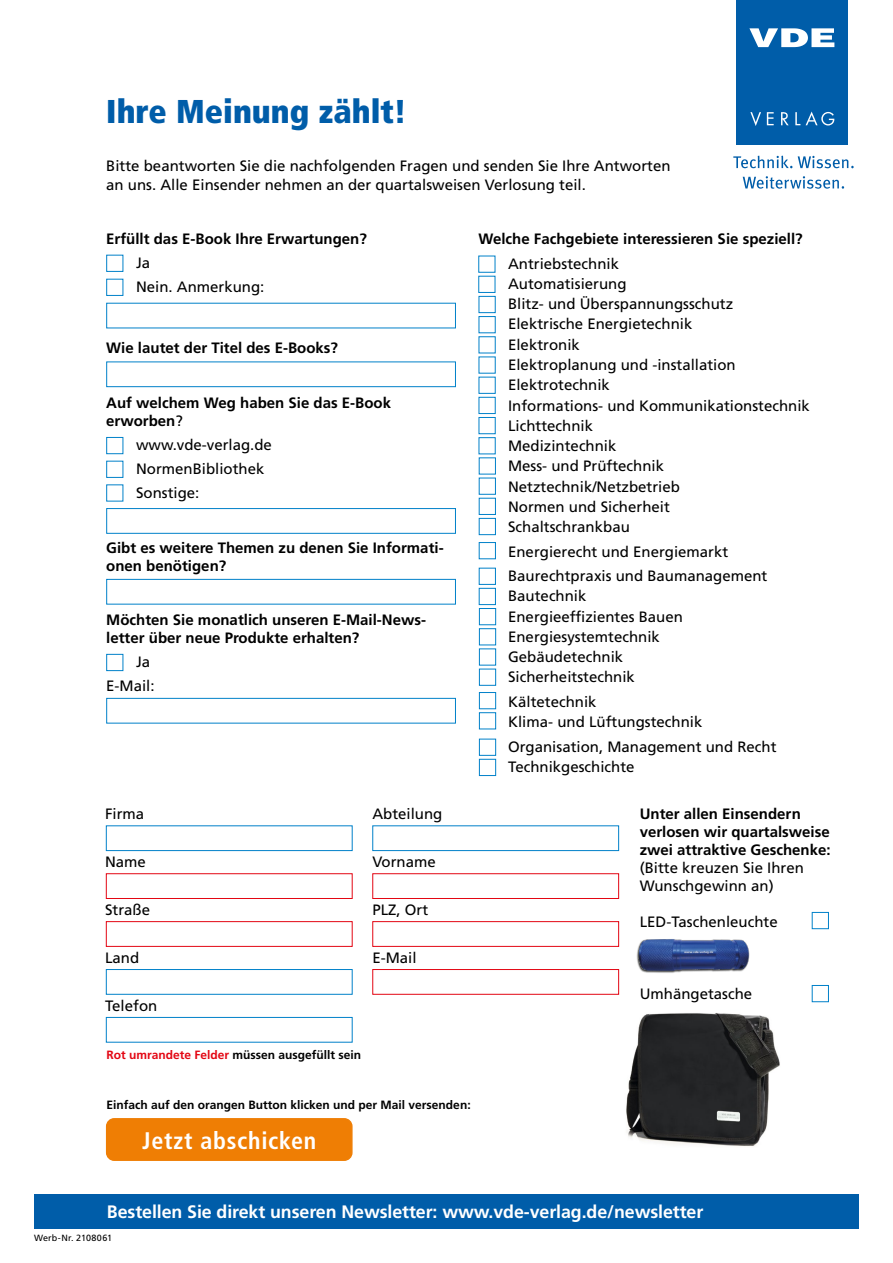
<style>
.page{position:relative;width:893px;height:1263px;background:#fff}
.page>*{position:absolute;margin:0;border:0;box-sizing:border-box;transform-origin:0 0}
.t1{font:900 condensed 33px "Frutiger LT Std";color:#005da9}
.t2{font:700 condensed 24px "Frutiger LT Std";letter-spacing:.03em;color:#fff}
.t3{font:700 18px "Frutiger LT Std";letter-spacing:-.005em;color:#fff}
.t4{font:15px/20.2px "Frutiger LT Std";color:#000}
.t5{font:700 15px/18px "Frutiger LT Std";color:#000}
.t6{font:700 12px "Frutiger LT Std";color:#000}
.t7{font:9px "Frutiger LT Std";letter-spacing:.025em;color:#000}
.s1{font-weight:400}
.s2{color:#e30613}
</style>
<div class="page">
<div style="left:34px;top:1195px;width:825px;height:34px;background:#005da9"></div>
<div style="left:737px;top:0;width:111px;height:145px;background:#005da9"></div>
<svg style="left:749px;top:28px;width:85px;height:19px"></svg>
<svg style="left:795px;top:112px;width:5px;height:13px"></svg>
<svg style="left:781px;top:112px;width:8px;height:13px"></svg>
<svg style="left:767px;top:112px;width:7px;height:13px"></svg>
<svg style="left:750px;top:112px;width:11px;height:14px"></svg>
<svg style="left:806px;top:112px;width:28px;height:14px"></svg>
<svg style="left:733px;top:156px;width:59px;height:12px"></svg>
<svg style="left:798px;top:156px;width:56px;height:12px"></svg>
<svg style="left:743px;top:176px;width:101px;height:13px"></svg>
<div style="left:106px;top:361px;width:350px;height:26px;border:1px solid #0081c9"></div>
<div style="left:106px;top:255px;width:17px;height:17px;border:1px solid #0081c9"></div>
<div style="left:106px;top:279px;width:17px;height:17px;border:1px solid #0081c9"></div>
<div style="left:106px;top:437px;width:17px;height:17px;border:1px solid #0081c9"></div>
<div style="left:106px;top:461px;width:17px;height:17px;border:1px solid #0081c9"></div>
<div style="left:106px;top:654px;width:17px;height:17px;border:1px solid #0081c9"></div>
<div style="left:479px;top:296px;width:17px;height:17px;border:1px solid #0081c9"></div>
<div style="left:479px;top:316px;width:17px;height:17px;border:1px solid #0081c9"></div>
<div style="left:479px;top:377px;width:17px;height:17px;border:1px solid #0081c9"></div>
<div style="left:479px;top:397px;width:17px;height:17px;border:1px solid #0081c9"></div>
<div style="left:479px;top:542px;width:17px;height:17px;border:1px solid #0081c9"></div>
<div style="left:106px;top:508px;width:350px;height:26px;border:1px solid #0081c9"></div>
<div style="left:106px;top:698px;width:350px;height:25px;border:1px solid #0081c9"></div>
<div style="left:106px;top:579px;width:350px;height:25px;border:1px solid #0081c9"></div>
<img style="left:619px;top:992px;width:161px;height:154px">
<div style="left:106px;top:825px;width:247px;height:26px;border:1px solid #0081c9"></div>
<div style="left:106px;top:921px;width:247px;height:26px;border:1px solid #e30613"></div>
<div style="left:106px;top:873px;width:247px;height:26px;border:1px solid #e30613"></div>
<div style="left:106px;top:969px;width:247px;height:26px;border:1px solid #0081c9"></div>
<div style="left:372px;top:825px;width:247px;height:26px;border:1px solid #0081c9"></div>
<div style="left:372px;top:921px;width:247px;height:26px;border:1px solid #e30613"></div>
<div style="left:372px;top:873px;width:247px;height:26px;border:1px solid #e30613"></div>
<div style="left:372px;top:969px;width:247px;height:26px;border:1px solid #e30613"></div>
<div style="left:106px;top:1017px;width:247px;height:25px;border:1px solid #0081c9"></div>
<img style="left:636px;top:939px;width:114px;height:34px">
<div style="left:812px;top:912px;width:17px;height:17px;border:1px solid #0081c9"></div>
<div style="left:812px;top:985px;width:17px;height:17px;border:1px solid #0081c9"></div>
<div style="left:107px;top:1119px;width:245px;height:41px;background:#ef7e04;border-radius:8px"></div>
<div style="left:106px;top:1118px;width:247px;height:43px;border:1px solid #ef7e04;border-radius:8px"></div>
<div style="left:479px;top:417px;width:17px;height:17px;border:1px solid #0081c9"></div>
<div style="left:479px;top:437px;width:17px;height:17px;border:1px solid #0081c9"></div>
<div style="left:479px;top:478px;width:17px;height:17px;border:1px solid #0081c9"></div>
<div style="left:479px;top:498px;width:17px;height:17px;border:1px solid #0081c9"></div>
<div style="left:479px;top:518px;width:17px;height:17px;border:1px solid #0081c9"></div>
<div style="left:479px;top:568px;width:17px;height:17px;border:1px solid #0081c9"></div>
<div style="left:479px;top:588px;width:17px;height:17px;border:1px solid #0081c9"></div>
<div style="left:479px;top:608px;width:17px;height:17px;border:1px solid #0081c9"></div>
<div style="left:479px;top:628px;width:17px;height:17px;border:1px solid #0081c9"></div>
<div style="left:479px;top:648px;width:17px;height:17px;border:1px solid #0081c9"></div>
<div style="left:479px;top:669px;width:17px;height:17px;border:1px solid #0081c9"></div>
<div style="left:479px;top:692px;width:17px;height:17px;border:1px solid #0081c9"></div>
<div style="left:479px;top:712px;width:17px;height:17px;border:1px solid #0081c9"></div>
<div style="left:479px;top:739px;width:17px;height:17px;border:1px solid #0081c9"></div>
<div style="left:479px;top:759px;width:17px;height:17px;border:1px solid #0081c9"></div>
<h1 class="t1" style="left:106px;top:92px;width:302px">Ihre Meinung zählt!</h1>
<p class="t4" style="left:106px;top:156px;width:566px;line-height:18.8px">Bitte beantworten Sie die nachfolgenden Fragen und senden Sie Ihre Antworten an uns. Alle Einsender nehmen an der quartalsweisen Verlosung teil.</p>
<p class="t5" style="left:106px;top:230px;width:262px">Erfüllt das E-Book Ihre Erwartungen?</p>
<p class="t4" style="left:136px;top:251px;width:130px;line-height:24px">Ja<br>Nein. Anmerkung:</p>
<p class="t5" style="left:106px;top:339px;width:233px">Wie lautet der Titel des E-Books?</p>
<p class="t5" style="left:106px;top:394px;width:286px">Auf welchem Weg haben Sie das E-Book erworben<span class="s1">?</span></p>
<p class="t4" style="left:136px;top:433px;width:137px;line-height:24px">www.vde-verlag.de<br>NormenBibliothek<br>Sonstige:</p>
<p class="t5" style="left:106px;top:538px;width:339px">Gibt es weitere Themen zu denen Sie Informati&shy;onen benötigen?</p>
<p class="t5" style="left:106px;top:611px;width:320px">Möchten Sie monatlich unseren E-Mail-News&shy;letter über neue Produkte erhalten?</p>
<p class="t4" style="left:106px;top:650px;width:50px;line-height:24px;text-align:right">Ja<br>E-Mail:</p>
<p class="t4" style="left:105px;top:804px;width:41px">Firma</p>
<p class="t4" style="left:105px;top:852px;width:42px">Name</p>
<p class="t4" style="left:105px;top:900px;width:47px">Straße</p>
<p class="t4" style="left:105px;top:948px;width:36px">Land</p>
<p class="t4" style="left:105px;top:996px;width:54px">Telefon</p>
<p class="t4" style="left:372px;top:804px;width:72px">Abteilung</p>
<p class="t4" style="left:372px;top:852px;width:65px">Vorname</p>
<p class="t4" style="left:372px;top:900px;width:57px">PLZ, Ort</p>
<p class="t4" style="left:372px;top:948px;width:46px">E-Mail</p>
<p class="t5" style="left:478px;top:230px;width:326px">Welche Fachgebiete interessieren Sie speziell?</p>
<p class="t4" style="left:508px;top:253px;width:303px">Antriebstechnik<br>Automatisierung<br>Blitz- und Überspannungsschutz<br>Elektrische Energietechnik<br>Elektronik<br>Elektroplanung und -installation<br>Elektrotechnik<br>Informations- und Kommunikationstechnik<br>Lichttechnik<br>Medizintechnik<br>Mess- und Prüftechnik<br>Netztechnik/Netzbetrieb<br>Normen und Sicherheit<br>Schaltschrankbau</p>
<p class="t4" style="left:508px;top:539px;width:261px;line-height:24.5px">Energierecht und Energiemarkt<br>Baurechtpraxis und Baumanagement</p>
<p class="t4" style="left:508px;top:586px;width:176px">Bautechnik<br>Energieeffizientes Bauen<br>Energiesystemtechnik<br>Gebäudetechnik<br>Sicherheitstechnik</p>
<p class="t4" style="left:508px;top:691px;width:196px">Kältetechnik<br>Klima- und Lüftungstechnik</p>
<p class="t4" style="left:508px;top:736px;width:270px">Organisation, Management und Recht<br>Technikgeschichte</p>
<p class="t5" style="left:640px;top:805px;width:192px">Unter allen Einsendern verlosen wir quartalsweise zwei attraktive Geschenke:</p>
<p class="t4" style="left:640px;top:859px;width:166px;line-height:18px">(Bitte kreuzen Sie Ihren<br>Wunschgewinn an)</p>
<p class="t4" style="left:640px;top:912px;width:140px">LED-Taschenleuchte</p>
<p class="t4" style="left:640px;top:984px;width:114px">Umhängetasche</p>
<p class="t6" style="left:107px;top:1047px;width:256px"><span class="s2">Rot umrandete Felder</span> müssen ausgefüllt sein</p>
<p class="t6" style="left:107px;top:1098px;width:366px">Einfach auf den orangen Button klicken und per Mail versenden:</p>
<h2 class="t2" style="left:142px;top:1126px;width:176px">Jetzt abschicken</h2>
<p class="t3" style="left:107px;top:1201px;width:598px">Bestellen Sie direkt unseren Newsletter: www.vde-verlag.de/newsletter</p>
<p class="t7" style="left:34px;top:1233px;width:80px">Werb-Nr. 2108061</p>
</div>
